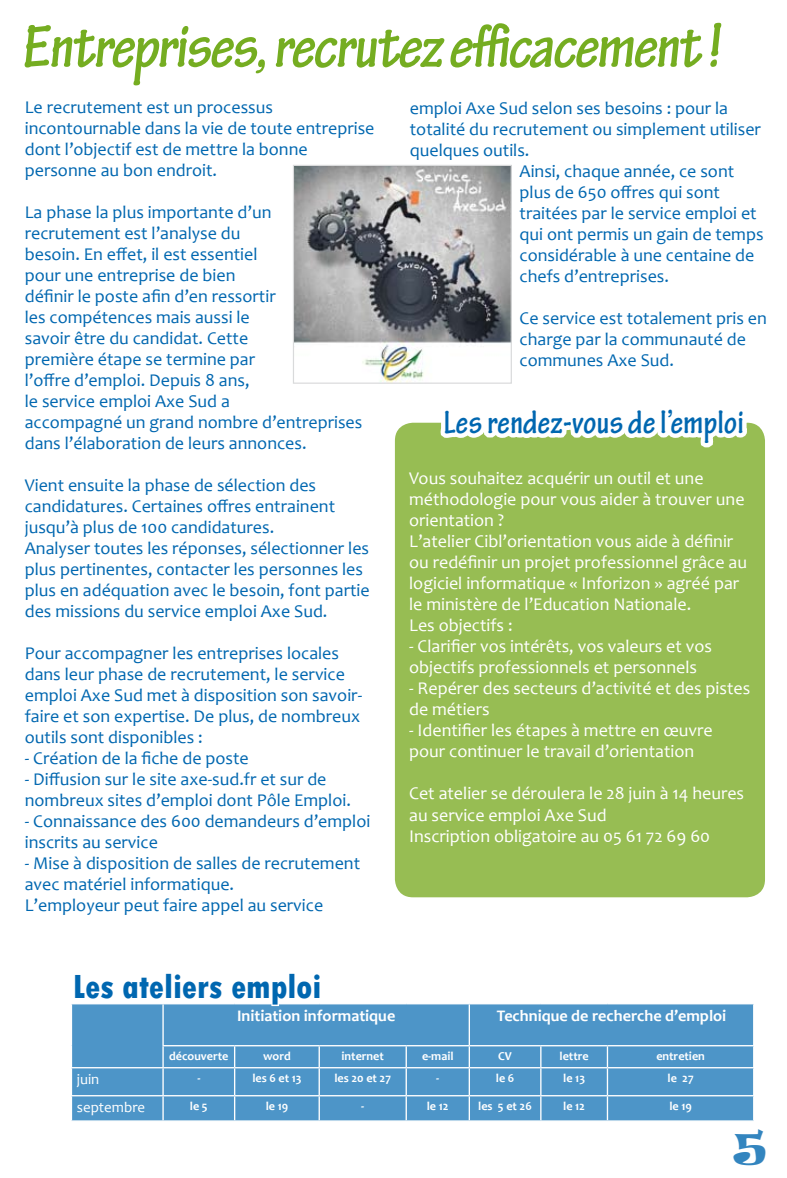
<style>
.page{position:relative;width:787px;height:1178px;background:#fff}
.page>*{position:absolute;margin:0;border:0;box-sizing:border-box;transform-origin:0 0}
.t1{font:700 condensed 64.8px "Tekton Pro";color:#75ad21}
.t2{font:40.5px "Ravie";color:#0067b0}
.t3{font:800 condensed 35.1px "Tw Cen";color:#0067b0}
.t4{font:700 condensed 34.5px "Tekton Pro";color:#0067b0}
.t5{font:18px/21px "Candara";color:#0067b0}
.t6{font:18px/21px "Candara";color:#fff}
.t7{font:700 16.2px "Candara";color:#fff}
.t8{font:14.85px "Candara";color:#fff}
.t9{font:700 12.15px "Candara";color:#fff}
</style>
<div class="page">
<div style="left:72px;top:1004px;width:681px;height:116px;background:#4d95c8"></div>
<hr style="left:162px;top:1004px;width:2px;height:41px;background:#fff">
<hr style="left:468px;top:1004px;width:2px;height:41px;background:#fff">
<hr style="left:162px;top:1045px;width:73px;height:1px;background:#fff">
<hr style="left:162px;top:1046px;width:2px;height:21px;background:#fff">
<hr style="left:235px;top:1045px;width:84px;height:1px;background:#fff">
<hr style="left:319px;top:1045px;width:87px;height:1px;background:#fff">
<hr style="left:318px;top:1046px;width:2px;height:21px;background:#fff">
<hr style="left:406px;top:1045px;width:63px;height:1px;background:#fff">
<hr style="left:405px;top:1046px;width:2px;height:21px;background:#fff">
<hr style="left:469px;top:1045px;width:72px;height:1px;background:#fff">
<hr style="left:468px;top:1046px;width:2px;height:21px;background:#fff">
<hr style="left:541px;top:1045px;width:66px;height:1px;background:#fff">
<hr style="left:607px;top:1045px;width:147px;height:1px;background:#fff">
<hr style="left:606px;top:1046px;width:2px;height:21px;background:#fff">
<hr style="left:71px;top:1067px;width:92px;height:1px;background:#fff">
<hr style="left:163px;top:1067px;width:72px;height:1px;background:#fff">
<hr style="left:162px;top:1068px;width:2px;height:27px;background:#fff">
<hr style="left:235px;top:1067px;width:84px;height:1px;background:#fff">
<hr style="left:319px;top:1067px;width:87px;height:1px;background:#fff">
<hr style="left:318px;top:1068px;width:2px;height:27px;background:#fff">
<hr style="left:406px;top:1067px;width:63px;height:1px;background:#fff">
<hr style="left:405px;top:1068px;width:2px;height:27px;background:#fff">
<hr style="left:469px;top:1067px;width:72px;height:1px;background:#fff">
<hr style="left:468px;top:1068px;width:2px;height:27px;background:#fff">
<hr style="left:541px;top:1067px;width:66px;height:1px;background:#fff">
<hr style="left:607px;top:1067px;width:147px;height:1px;background:#fff">
<hr style="left:606px;top:1068px;width:2px;height:27px;background:#fff">
<hr style="left:71px;top:1095px;width:92px;height:1px;background:#fff">
<hr style="left:163px;top:1095px;width:72px;height:1px;background:#fff">
<hr style="left:162px;top:1096px;width:2px;height:24px;background:#fff">
<hr style="left:235px;top:1095px;width:84px;height:1px;background:#fff">
<svg style="left:234px;top:1046px;width:1px;height:74px"></svg>
<hr style="left:319px;top:1095px;width:87px;height:1px;background:#fff">
<hr style="left:318px;top:1096px;width:2px;height:24px;background:#fff">
<hr style="left:406px;top:1095px;width:63px;height:1px;background:#fff">
<hr style="left:405px;top:1096px;width:2px;height:24px;background:#fff">
<hr style="left:469px;top:1095px;width:72px;height:1px;background:#fff">
<hr style="left:468px;top:1096px;width:2px;height:24px;background:#fff">
<hr style="left:541px;top:1095px;width:66px;height:1px;background:#fff">
<svg style="left:540px;top:1046px;width:1px;height:74px"></svg>
<hr style="left:607px;top:1095px;width:147px;height:1px;background:#fff">
<hr style="left:606px;top:1096px;width:2px;height:24px;background:#fff">
<svg style="left:753px;top:1046px;width:1px;height:74px"></svg>
<svg style="left:72px;top:1003px;width:251px;height:4px"></svg>
<div style="left:395px;top:423px;width:370px;height:474px;background:#97bd53;border-radius:18px"></div>
<svg style="left:436px;top:422px;width:314px;height:26px"></svg>
<img style="left:295px;top:167px;width:215px;height:215px">
<div style="left:293px;top:165px;width:219px;height:219px;border:1px solid #d9dadb"></div>
<h1 class="t1" style="left:21px;top:8px;width:708px">Entreprises,recrutez efficacement !</h1>
<p class="t5" style="left:25px;top:97px;width:351px">Le recrutement est un processus incontournable dans la vie de toute entreprise dont l’objectif est de mettre la bonne personne au bon endroit.</p>
<p class="t5" style="left:25px;top:202px;width:339px">La phase la plus importante d’un recrutement est l’analyse du<br>besoin. En effet, il est essentiel<br>pour une entreprise de bien<br>définir le poste afin d’en ressortir<br>les compétences mais aussi le<br>savoir être du candidat. Cette<br>première étape se termine par<br>l’offre d’emploi. Depuis 8 ans,<br>le service emploi Axe Sud a<br>accompagné un grand nombre d’entreprises dans l’élaboration de leurs annonces.</p>
<p class="t5" style="left:25px;top:475px;width:346px">Vient ensuite la phase de sélection des candidatures. Certaines offres entrainent jusqu’à plus de 100 candidatures.<br>Analyser toutes les réponses, sélectionner les plus pertinentes, contacter les personnes les plus en adéquation avec le besoin, font partie des missions du service emploi Axe Sud.</p>
<p class="t5" style="left:25px;top:643px;width:339px">Pour accompagner les entreprises locales dans leur phase de recrutement, le service emploi Axe Sud met à disposition son savoir&shy;faire et son expertise. De plus, de nombreux outils sont disponibles :</p>
<p class="t5" style="left:25px;top:748px;width:225px">- Création de la fiche de poste</p>
<p class="t5" style="left:25px;top:769px;width:327px">- Diffusion sur le site axe-sud.fr et sur de nombreux sites d’emploi dont Pôle Emploi.</p>
<p class="t5" style="left:25px;top:811px;width:347px">- Connaissance des 600 demandeurs d’emploi inscrits au service</p>
<p class="t5" style="left:25px;top:853px;width:337px">- Mise à disposition de salles de recrutement avec matériel informatique.<br>L’employeur peut faire appel au service</p>
<p class="t5" style="left:410px;top:98px;width:320px">emploi Axe Sud selon ses besoins : pour la</p>
<p class="t5" style="left:410px;top:119px;width:353px">totalité du recrutement ou simplement utiliser</p>
<p class="t5" style="left:410px;top:140px;width:121px">quelques outils.</p>
<p class="t5" style="left:519px;top:161px;width:216px">Ainsi, chaque année, ce sont</p>
<p class="t5" style="left:519px;top:182px;width:202px">plus de 650 offres qui sont</p>
<p class="t5" style="left:519px;top:203px;width:239px">traitées par le service emploi et</p>
<p class="t5" style="left:519px;top:224px;width:245px">qui ont permis un gain de temps</p>
<p class="t5" style="left:519px;top:245px;width:236px">considérable à une centaine de</p>
<p class="t5" style="left:519px;top:266px;width:151px">chefs d’entreprises.</p>
<p class="t5" style="left:519px;top:308px;width:249px">Ce service est totalement pris en charge par la communauté de communes Axe Sud.</p>
<h3 class="t4" style="left:443px;top:402px;width:302px">Lesrendez-vous del’emploi</h3>
<p class="t6" style="left:409px;top:468px;width:339px">Vous souhaitez acquérir un outil et une méthodologie pour vous aider à trouver une orientation ?<br>L’atelier Cibl’orientation vous aide à définir ou redéfinir un projet professionnel grâce au logiciel informatique « Inforizon » agréé par le ministère de l’Education Nationale.<br>Les objectifs :</p>
<p class="t6" style="left:409px;top:636px;width:304px">- Clarifier vos intérêts, vos valeurs et vos objectifs professionnels et personnels</p>
<p class="t6" style="left:409px;top:678px;width:342px">- Repérer des secteurs d’activité et des pistes de métiers</p>
<p class="t6" style="left:409px;top:720px;width:305px">- Identifier les étapes à mettre en œuvre pour continuer le travail d’orientation</p>
<p class="t6" style="left:409px;top:783px;width:336px">Cet atelier se déroulera le 28 juin à 14 heures au service emploi Axe Sud<br>Inscription obligatoire au 05 61 72 69 60</p>
<h3 class="t3" style="left:73px;top:966px;width:250px">Les ateliers emploi</h3>
<p class="t7" style="left:237px;top:1006px;width:160px">Initiation informatique</p>
<p class="t7" style="left:497px;top:1006px;width:231px">Technique de recherche d’emploi</p>
<p class="t9" style="left:169px;top:1048px;width:61px">découverte</p>
<p class="t9" style="left:263px;top:1048px;width:29px">word</p>
<p class="t9" style="left:341px;top:1048px;width:44px">internet</p>
<p class="t9" style="left:422px;top:1048px;width:33px">e-mail</p>
<p class="t9" style="left:498px;top:1048px;width:15px">CV</p>
<p class="t9" style="left:559px;top:1048px;width:31px">lettre</p>
<p class="t9" style="left:656px;top:1048px;width:50px">entretien</p>
<p class="t8" style="left:77px;top:1070px;width:24px">juin</p>
<p class="t9" style="left:197px;top:1070px;width:5px">-</p>
<p class="t9" style="left:252px;top:1070px;width:51px">les 6 et 13</p>
<p class="t9" style="left:334px;top:1070px;width:58px">les 20 et 27</p>
<p class="t9" style="left:436px;top:1070px;width:5px">-</p>
<p class="t9" style="left:496px;top:1070px;width:20px">le 6</p>
<p class="t9" style="left:563px;top:1070px;width:23px">le 13</p>
<p class="t9" style="left:667px;top:1070px;width:28px">le 27</p>
<p class="t8" style="left:77px;top:1098px;width:70px">septembre</p>
<p class="t9" style="left:190px;top:1098px;width:19px">le 5</p>
<p class="t9" style="left:266px;top:1098px;width:24px">le 19</p>
<p class="t9" style="left:361px;top:1098px;width:5px">-</p>
<p class="t9" style="left:427px;top:1098px;width:23px">le 12</p>
<p class="t9" style="left:478px;top:1098px;width:55px">les 5 et 26</p>
<p class="t9" style="left:563px;top:1098px;width:23px">le 12</p>
<p class="t9" style="left:669px;top:1098px;width:24px">le 19</p>
<h2 class="t2" style="left:734px;top:1122px;width:35px">5</h2>
</div>
